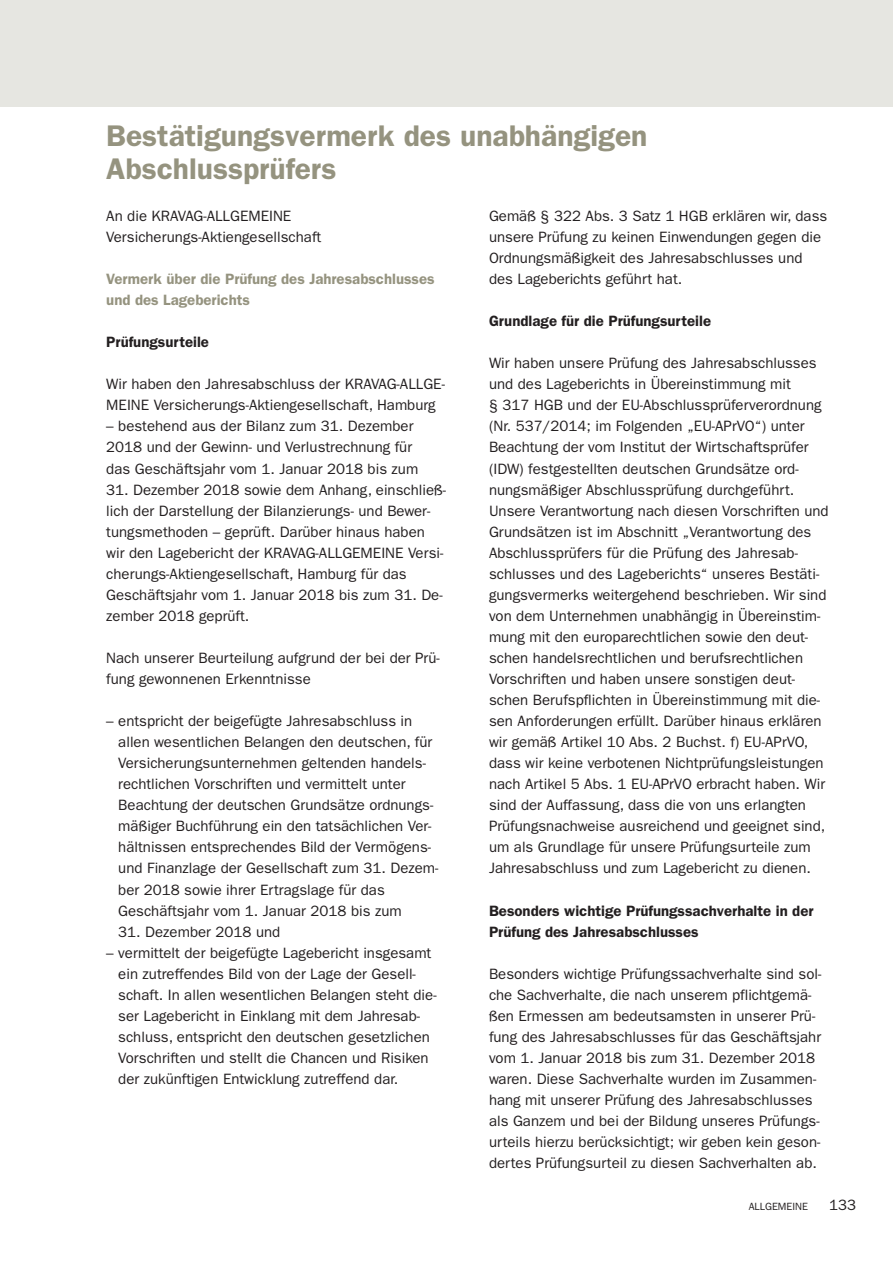
<style>
.page{position:relative;width:893px;height:1263px;background:#fff}
.page>*{position:absolute;margin:0;border:0;box-sizing:border-box;transform-origin:0 0}
.t1{font:600 30px "Franklin Gothic LT";color:#95937f}
.t2{font:15px/21px "Franklin Gothic LT";color:#231f20}
.t3{font:600 15px/21px "Franklin Gothic LT";color:#231f20}
.t4{font:600 15px/21px "Franklin Gothic LT";color:#95937f}
.t5{font:10.5px "Franklin Gothic LT";color:#231f20}
</style>
<div class="page">
<div style="left:0;top:0;width:893px;height:106px;background:#e6e6e1"></div>
<p class="t1" style="left:106px;top:126px;width:543px">Bestätigungsvermerk des unabhängigen</p>
<p class="t1" style="left:106px;top:159px;width:232px">Abschlussprüfers</p>
<p class="t2" style="left:106px;top:207px;width:217px">An die KRAVAG-ALLGEMEINE<br>Versicherungs-Aktiengesellschaft</p>
<p class="t4" style="left:106px;top:270px;width:330px">Vermerk über die Prüfung des Jahresabschlusses und des Lageberichts</p>
<p class="t3" style="left:106px;top:333px;width:104px">Prüfungsurteile</p>
<p class="t2" style="left:106px;top:375px;width:340px">Wir haben den Jahresabschluss der KRAVAG-ALLGE-<br>MEINE Versicherungs-Aktien gesellschaft, Hamburg</p>
<p class="t2" style="left:106px;top:417px;width:313px">– bestehend aus der Bilanz zum 31. Dezember<br>2018 und der Gewinn- und Verlustrechnung für das Geschäftsjahr vom 1. Januar 2018 bis zum</p>
<p class="t2" style="left:106px;top:480px;width:341px">31. Dezember 2018 sowie dem Anhang, einschließ&shy;lich der Darstellung der Bilanzie rungs- und Bewer&shy;tungsmethoden – geprüft. Darüber hinaus haben wir den Lagebericht der KRAVAG-ALLGEMEINE Versi&shy;cherungs-Aktien gesellschaft, Hamburg für das Geschäftsjahr vom 1. Januar 2018 bis zum 31. De&shy;zember 2018 geprüft.</p>
<p class="t2" style="left:106px;top:649px;width:335px">Nach unserer Beurteilung aufgrund der bei der Prü&shy;fung gewonnenen Erkenntnisse</p>
<p class="t2" style="left:118px;top:712px;width:322px;text-indent:-12px">– entspricht der beigefügte Jahresabschluss in allen wesentlichen Belangen den deutschen, für Versicherungsunternehmen geltenden handels&shy;rechtlichen Vor schriften und vermittelt unter Beachtung der deutschen Grundsätze ordnungs - mäßiger Buchführung ein den tatsächlichen Ver&shy;hältnissen entsprechendes Bild der Vermögens&shy;und Finanzlage der Gesellschaft zum 31. Dezem&shy;ber 2018 sowie ihrer Ertragslage für das Geschäftsjahr vom 1. Januar 2018 bis zum</p>
<p class="t2" style="left:118px;top:922px;width:164px">31. Dezember 2018 und</p>
<p class="t2" style="left:118px;top:943px;width:320px;text-indent:-12px">– vermittelt der beigefügte Lagebericht insgesamt ein zutreffendes Bild von der Lage der Gesell&shy;schaft. In allen wesentlichen Belangen steht die&shy;ser Lagebericht in Einklang mit dem Jahresab&shy;schluss, entspricht den deutschen gesetzlichen Vor schriften und stellt die Chancen und Risiken der zukünftigen Entwicklung zutref fend dar.</p>
<p class="t2" style="left:489px;top:207px;width:340px">Gemäß § 322 Abs. 3 Satz 1 HGB erklären wir, dass unsere Prüfung zu keinen Einwendungen gegen die Ordnungsmäßigkeit des Jahresabschlusses und des Lage berichts geführt hat.</p>
<p class="t3" style="left:489px;top:312px;width:224px">Grundlage für die Prüfungsurteile</p>
<p class="t2" style="left:489px;top:354px;width:341px">Wir haben unsere Prüfung des Jahresabschlusses und des Lageberichts in Überein stimmung mit<br>§ 317 HGB und der EU-Abschlussprüferverordnung (Nr. 537/2014; im Folgenden „EU-APrVO“) unter Beachtung der vom Institut der Wirtschaftsprüfer (IDW) festgestellten deutschen Grundsätze ord&shy;nungsmäßiger Abschlussprüfung durch geführt.<br>Unsere Verantwortung nach diesen Vorschriften und Grundsätzen ist im Abschnitt „Verantwortung des Abschlussprüfers für die Prüfung des Jahresab - schlus ses und des Lageberichts“ unseres Bestäti&shy;gungsvermerks weitergehend beschrieben. Wir sind von dem Unternehmen unabhängig in Übereinstim&shy;mung mit den europa rechtlichen sowie den deut&shy;schen handelsrechtlichen und berufsrechtlichen Vorschrif ten und haben unsere sonstigen deut&shy;schen Berufspflichten in Überein stimmung mit die&shy;sen Anforderungen erfüllt. Darüber hinaus erklären wir gemäß Artikel 10 Abs. 2 Buchst. f) EU-APrVO, dass wir keine verbotenen Nichtprüfungsleistungen nach Artikel 5 Abs. 1 EU-APrVO erbracht haben. Wir sind der Auffassung, dass die von uns erlangten Prüfungsnachweise ausreichend und geeignet sind, um als Grundlage für unsere Prüfungsurteile zum Jahresabschluss und zum Lagebericht zu dienen.</p>
<p class="t3" style="left:489px;top:901px;width:326px">Besonders wichtige Prüfungssachverhalte in der<br>Prüfung des Jahresabschlusses</p>
<p class="t2" style="left:489px;top:964px;width:334px">Besonders wichtige Prüfungssachverhalte sind sol&shy;che Sachverhalte, die nach unserem pflichtgemä&shy;ßen Ermessen am bedeutsamsten in unserer Prü&shy;fung des Jahresab schlusses für das Geschäftsjahr vom 1. Januar 2018 bis zum 31. Dezember 2018 waren. Diese Sachverhalte wurden im Zusammen&shy;hang mit unserer Prüfung des Jahresabschlusses als Ganzem und bei der Bildung unseres Prüfungs&shy;urteils hierzu berücksichtigt; wir geben kein geson&shy;dertes Prüfungsurteil zu diesen Sachverhalten ab.</p>
<p class="t5" style="left:749px;top:1203px;width:61px">ALLGEMEINE</p>
<p class="t2" style="left:829px;top:1196px;width:28px">133</p>
</div>
